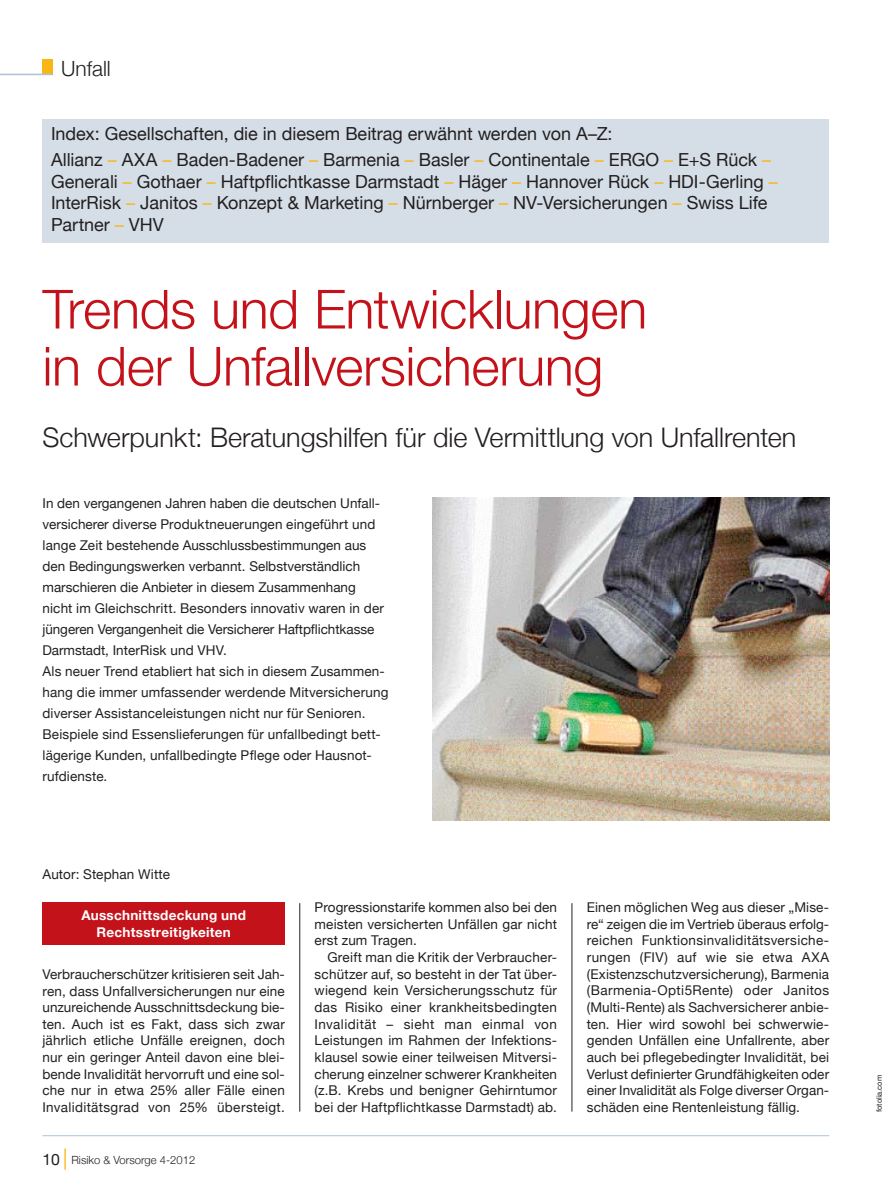
<style>
.page{position:relative;width:893px;height:1191px;background:#fff}
.page>*{position:absolute;margin:0;border:0;box-sizing:border-box;transform-origin:0 0}
.t1{font:300 54px/57px "Helvetica Neue";letter-spacing:-.01em;color:#c4121a}
.t2{font:300 27px "Helvetica Neue";letter-spacing:-.005em;color:#231f20}
.t3{font:300 21px "Helvetica Neue";color:#231f20}
.t4{font:18px/21.6px "Helvetica Neue";color:#231f20}
.t5{font:13.5px/16.6px "Helvetica Neue";letter-spacing:.01em;color:#231f20;text-align:justify}
.t6{font:700 13.5px/16.2px "Helvetica Neue";letter-spacing:.02em;color:#fff;text-align:center}
.t7{font:300 11.25px "Helvetica Neue";color:#231f20}
.t8{font:7.5px "Helvetica Neue";color:#231f20}
.s1{color:#f9b614}
.s2{font-weight:400;font-size:15.75px}
</style>
<div class="page">
<hr style="left:43px;top:1135px;width:786px;height:1px;background:#b0c2d2">
<hr style="left:64px;top:1148px;width:2px;height:21px;background:#f9b614">
<div style="left:43px;top:902px;width:242px;height:43px;background:#c4121a"></div>
<img style="left:432px;top:497px;width:397px;height:324px">
<hr style="left:299px;top:903px;width:1px;height:208px;background:#231f20">
<hr style="left:572px;top:903px;width:1px;height:208px;background:#231f20">
<div style="left:43px;top:119px;width:786px;height:123px;background:#d5dee7"></div>
<div style="left:43px;top:60px;width:10px;height:14px;background:#f9b614"></div>
<hr style="left:0;top:74px;width:53px;height:1px;background:#b0c2d2">
<h3 class="t3" style="left:61px;top:56px;width:51px">Unfall</h3>
<h3 class="t4" style="left:51px;top:121px;width:722px;line-height:25.8px">Index: Gesellschaften, die in diesem Beitrag erwähnt werden von A–Z:<br>Allianz <span class="s1">–</span> AXA <span class="s1">–</span> Baden-Badener <span class="s1">–</span> Barmenia <span class="s1">–</span> Basler <span class="s1">–</span> Continentale <span class="s1">–</span> ERGO <span class="s1">–</span> E+S Rück <span class="s1">–</span></h3>
<h3 class="t4" style="left:51px;top:170px;width:728px">Generali <span class="s1">–</span> Gothaer <span class="s1">–</span> Haftpflichtkasse Darmstadt <span class="s1">–</span> Häger <span class="s1">–</span> Hannover Rück <span class="s1">–</span> HDI-Gerling <span class="s1">–<br></span>InterRisk <span class="s1">–</span> Janitos <span class="s1">–</span> Konzept &amp; Marketing <span class="s1">–</span> Nürnberger <span class="s1">–</span> NV-Versicherungen <span class="s1">–</span> Swiss Life<br>Partner <span class="s1">–</span> VHV</h3>
<h1 class="t1" style="left:43px;top:280px;width:606px">Trends und Entwicklungen in der Unfallversicherung</h1>
<h2 class="t2" style="left:43px;top:420px;width:755px">Schwerpunkt: Beratungshilfen für die Vermittlung von Unfallrenten</h2>
<p class="t5" style="left:43px;top:493px;width:348px;line-height:21px;text-align:left">In den vergangenen Jahren haben die deutschen Unfall&shy;versicherer diverse Produktneuerungen eingeführt und lange Zeit bestehende Ausschluss bestimmungen aus den Bedingungs werken verbannt. Selbstverständlich marschieren die Anbieter in diesem Zusammenhang nicht im Gleichschritt. Besonders innovativ waren in der jüngeren Vergangenheit die Versicherer Haftpflichtkasse Darmstadt, InterRisk und VHV.<br>Als neuer Trend etabliert hat sich in diesem Zusammen&shy;hang die immer umfassender werdende Mitversiche rung diverser Assistance leistungen nicht nur für Senioren.<br>Beispiele sind Essenslieferungen für unfallbedingt bett&shy;lägerige Kunden, unfallbedingte Pflege oder Hausnot&shy;rufdienste.</p>
<p class="t5" style="left:43px;top:865px;width:129px">Autor: Stephan Witte</p>
<p class="t6" style="left:81px;top:907px;width:166px">Ausschnittsdeckung und<br>Rechtsstreitigkeiten</p>
<p class="t5" style="left:43px;top:965px;width:244px">Verbraucherschützer kritisieren seit Jah&shy;ren, dass Unfallversicherungen nur eine unzureichende Ausschnittsdeckung bie&shy;ten. Auch ist es Fakt, dass sich zwar jährlich etliche Unfälle ereignen, doch nur ein geringer Anteil davon eine blei&shy;bende Invalidität hervorruft und eine sol&shy;che nur in etwa 25% aller Fälle einen Invaliditätsgrad von 25% übersteigt.</p>
<p class="t7" style="left:43px;top:1152px;width:154px"><span class="s2">10</span> Risiko &amp; Vorsorge 4-2012</p>
<p class="t5" style="left:315px;top:899px;width:244px">Progressionstarife kommen also bei den meisten versicherten Unfällen gar nicht erst zum Tragen.</p>
<p class="t5" style="left:315px;top:948px;width:244px;text-indent:13px">Greift man die Kritik der Verbraucher&shy;schützer auf, so besteht in der Tat über&shy;wiegend kein Versicherungsschutz für das Risiko einer krankheitsbedingten Invalidität – sieht man einmal von Leistungen im Rahmen der Infektions&shy;klausel sowie einer teilweisen Mitversi&shy;cherung einzelner schwerer Krankheiten (z.B. Krebs und benigner Gehirntumor bei der Haftpflichtkasse Darmstadt) ab.</p>
<p class="t5" style="left:587px;top:898px;width:244px">Einen möglichen Weg aus dieser „Mise&shy;re“ zeigen die im Vertrieb überaus erfolg&shy;reichen Funktionsinvaliditätsversiche&shy;rungen (FIV) auf wie sie etwa AXA (Existenzschutzversicherung), Barmenia (Barmenia-Opti5Rente) oder Janitos (Multi-Rente) als Sachversicherer anbie&shy;ten. Hier wird sowohl bei schwerwie&shy;genden Unfällen eine Unfallrente, aber auch bei pflegebedingter Invalidität, bei Verlust definierter Grundfähigkeiten oder einer Invalidität als Folge diverser Organ&shy;schäden eine Rentenleistung fällig.</p>
<p class="t8" style="left:875px;top:1112px;width:39px;rotate:-90deg">fotolia.com</p>
</div>
